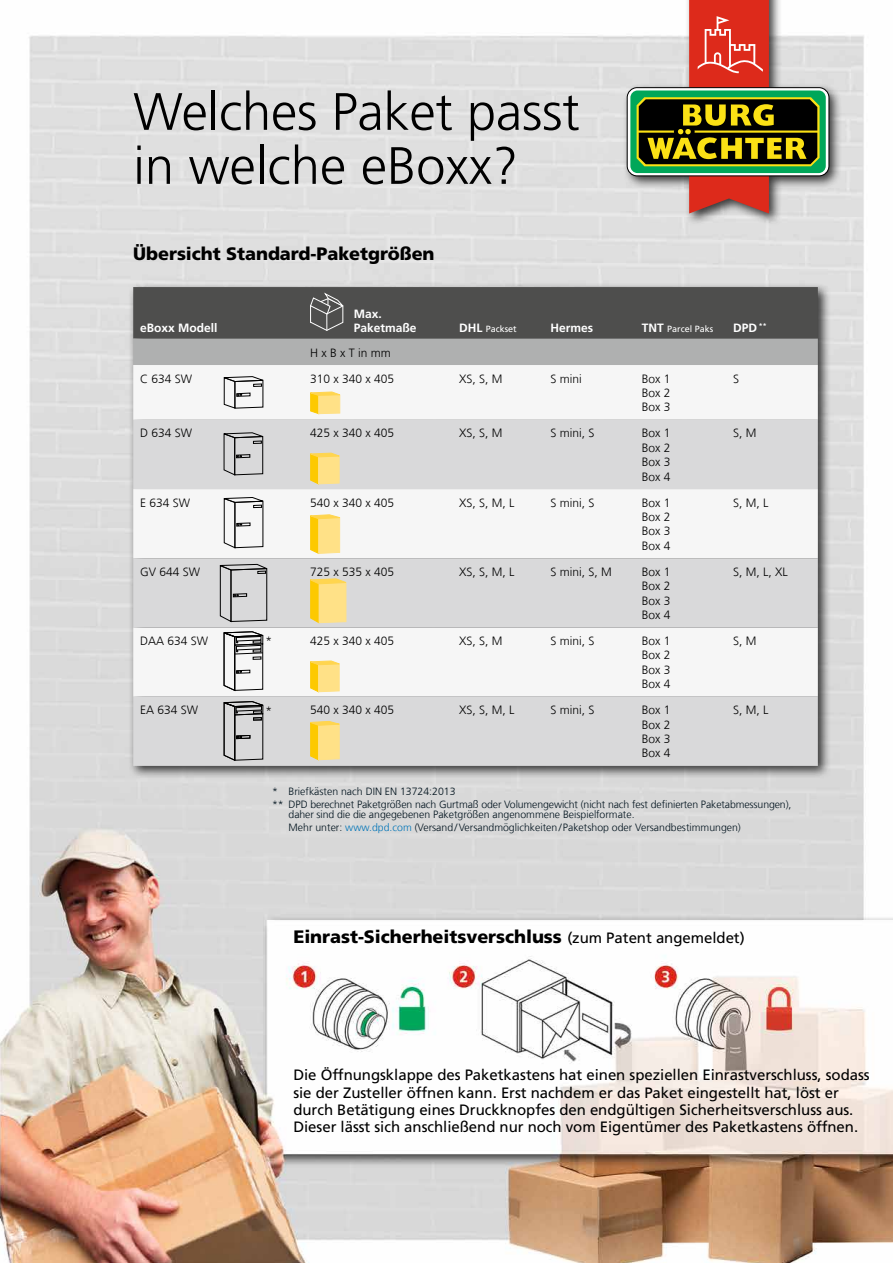
<style>
.page{position:relative;width:893px;height:1263px;background:#fff}
.page>*{position:absolute;margin:0;border:0;box-sizing:border-box;transform-origin:0 0}
.t1{font:300 52.5px/54px "Frutiger";letter-spacing:-.005em;color:#000}
.t2{font:900 18px "Frutiger LT Com";letter-spacing:-.005em;color:#000}
.t3{font:15px/17.2px "Frutiger LT Com";letter-spacing:-.005em;color:#000}
.t4{font:300 12px/14.4px "Frutiger LT Com";color:#000;text-align:justify}
.t5{font:700 12px "Frutiger LT Com";color:#fff}
.t6{font:300 12px "Frutiger";color:#000}
.t7{font:300 10.5px/13.4px "Frutiger LT Com";color:#00121d}
.t8{font:9px "Frutiger LT Com";color:#fff}
.s1{font-weight:700;font-size:12px}
.s2{color:#0074b8}
.s3{font-weight:400;font-size:15px}
</style>
<div class="page">
<img style="left:0;top:35px;width:893px;height:1228px">
<div style="left:128px;top:282px;width:703px;height:497px;background:#000;opacity:.75"></div>
<div style="left:133px;top:365px;width:685px;height:55px;background:#f6f6f6"></div>
<svg style="left:133px;top:420px;width:685px;height:346px;fill:#d9d9da"></svg>
<svg style="left:308px;top:721px;width:32px;height:39px"></svg>
<svg style="left:308px;top:514px;width:32px;height:40px"></svg>
<svg style="left:308px;top:660px;width:32px;height:32px"></svg>
<svg style="left:308px;top:453px;width:32px;height:32px"></svg>
<svg style="left:308px;top:391px;width:32px;height:23px"></svg>
<svg style="left:308px;top:578px;width:39px;height:45px;background:#fada72"></svg>
<svg style="left:221px;top:376px;width:43px;height:33px"></svg>
<svg style="left:221px;top:432px;width:42px;height:44px;background:#b5b5b6"></svg>
<svg style="left:221px;top:497px;width:43px;height:51px"></svg>
<svg style="left:218px;top:564px;width:49px;height:58px;background:#bbbbbc"></svg>
<svg style="left:221px;top:701px;width:42px;height:60px;background:#ababac"></svg>
<svg style="left:221px;top:631px;width:42px;height:60px"></svg>
<svg style="left:133px;top:287px;width:685px;height:78px;background:#6f6f6f"></svg>
<div style="left:622px;top:0;width:221px;height:226px;background:#000;opacity:.75"></div>
<div style="left:630px;top:90px;width:196px;height:83px;background:#00a759;border-radius:7px"></div>
<svg style="left:637px;top:0;width:183px;height:213px"></svg>
<h1 class="t1" style="left:133px;top:85px;width:448px">Welches Paket passt in welche eBoxx?</h1>
<h2 class="t2" style="left:133px;top:243px;width:303px">Übersicht Standard-Paketgrößen</h2>
<p class="t5" style="left:354px;top:307px;width:30px">Max.</p>
<p class="t5" style="left:140px;top:321px;width:79px">eBoxx Modell</p>
<p class="t5" style="left:354px;top:321px;width:64px">Paketmaße</p>
<p class="t8" style="left:459px;top:324px;width:59px"><span class="s1">DHL</span> Packset</p>
<p class="t5" style="left:550px;top:321px;width:44px">Hermes</p>
<p class="t8" style="left:642px;top:324px;width:73px"><span class="s1">TNT</span> Parcel Paks</p>
<p class="t5" style="left:733px;top:321px;width:35px">DPD <sup>**</sup></p>
<p class="t6" style="left:310px;top:346px;width:82px">H x B x T in mm</p>
<p class="t4" style="left:140px;top:371px;width:54px">C 634 SW</p>
<p class="t4" style="left:310px;top:371px;width:86px">310 x 340 x 405</p>
<p class="t4" style="left:459px;top:371px;width:45px">XS, S, M</p>
<p class="t4" style="left:550px;top:371px;width:33px">S mini</p>
<p class="t4" style="left:642px;top:371px;width:30px">Box 1<br>Box 2<br>Box 3</p>
<p class="t4" style="left:733px;top:371px;width:7px">S</p>
<p class="t4" style="left:140px;top:426px;width:54px">D 634 SW</p>
<p class="t4" style="left:310px;top:426px;width:86px">425 x 340 x 405</p>
<p class="t4" style="left:459px;top:426px;width:45px">XS, S, M</p>
<p class="t4" style="left:550px;top:426px;width:46px">S mini, S</p>
<p class="t4" style="left:642px;top:426px;width:30px">Box 1<br>Box 2<br>Box 3<br>Box 4</p>
<p class="t4" style="left:733px;top:426px;width:25px">S, M</p>
<p class="t4" style="left:140px;top:495px;width:52px">E 634 SW</p>
<p class="t4" style="left:310px;top:495px;width:86px">540 x 340 x 405</p>
<p class="t4" style="left:459px;top:495px;width:57px">XS, S, M, L</p>
<p class="t4" style="left:550px;top:495px;width:46px">S mini, S</p>
<p class="t4" style="left:642px;top:495px;width:30px">Box 1<br>Box 2<br>Box 3<br>Box 4</p>
<p class="t4" style="left:733px;top:495px;width:37px">S, M, L</p>
<p class="t4" style="left:140px;top:564px;width:62px">GV 644 SW</p>
<p class="t4" style="left:310px;top:564px;width:86px">725 x 535 x 405</p>
<p class="t4" style="left:459px;top:564px;width:57px">XS, S, M, L</p>
<p class="t4" style="left:550px;top:564px;width:63px">S mini, S, M</p>
<p class="t4" style="left:642px;top:564px;width:30px">Box 1<br>Box 2<br>Box 3<br>Box 4</p>
<p class="t4" style="left:733px;top:564px;width:56px">S, M, L, XL</p>
<p class="t4" style="left:140px;top:634px;width:70px">DAA 634 SW</p>
<p class="t4" style="left:310px;top:634px;width:86px">425 x 340 x 405</p>
<p class="t4" style="left:459px;top:634px;width:45px">XS, S, M</p>
<p class="t4" style="left:550px;top:634px;width:46px">S mini, S</p>
<p class="t4" style="left:642px;top:634px;width:30px">Box 1<br>Box 2<br>Box 3<br>Box 4</p>
<p class="t4" style="left:733px;top:634px;width:25px">S, M</p>
<p class="t4" style="left:140px;top:703px;width:60px">EA 634 SW</p>
<p class="t4" style="left:310px;top:703px;width:86px">540 x 340 x 405</p>
<p class="t4" style="left:459px;top:703px;width:57px">XS, S, M, L</p>
<p class="t4" style="left:550px;top:703px;width:46px">S mini, S</p>
<p class="t4" style="left:642px;top:703px;width:30px">Box 1<br>Box 2<br>Box 3<br>Box 4</p>
<p class="t4" style="left:733px;top:703px;width:37px">S, M, L</p>
<p class="t4" style="left:265px;top:634px;width:8px">*</p>
<p class="t4" style="left:265px;top:703px;width:8px">*</p>
<p class="t7" style="left:272px;top:784px;width:521px">* Briefkästen nach DIN EN 13724:2013<br>** DPD berechnet Paketgrößen nach Gurtmaß oder Volumengewicht (nicht nach fest definierten Paketabmessungen),</p>
<p class="t7" style="left:289px;top:808px;width:454px">daher sind die die angegebenen Paketgrößen angenommene Beispielformate.<br>Mehr unter: <span class="s2">www.dpd.com</span> (Versand/Versandmöglichkeiten/ Paketshop oder Versandbestimmungen)</p>
<h2 class="t2" style="left:293px;top:926px;width:453px">Einrast-Sicherheitsverschluss <span class="s3">(zum Patent angemeldet)</span></h2>
<p class="t3" style="left:293px;top:1066px;width:578px">Die Öffnungsklappe des Paketkastens hat einen speziellen Einrastverschluss, sodass sie der Zusteller öffnen kann. Erst nachdem er das Paket eingestellt hat, löst er durch Betätigung eines Druckknopfes den endgültigen Sicherheitsverschluss aus.<br>Dieser lässt sich anschließend nur noch vom Eigentümer des Paketkastens öffnen.</p>
</div>
